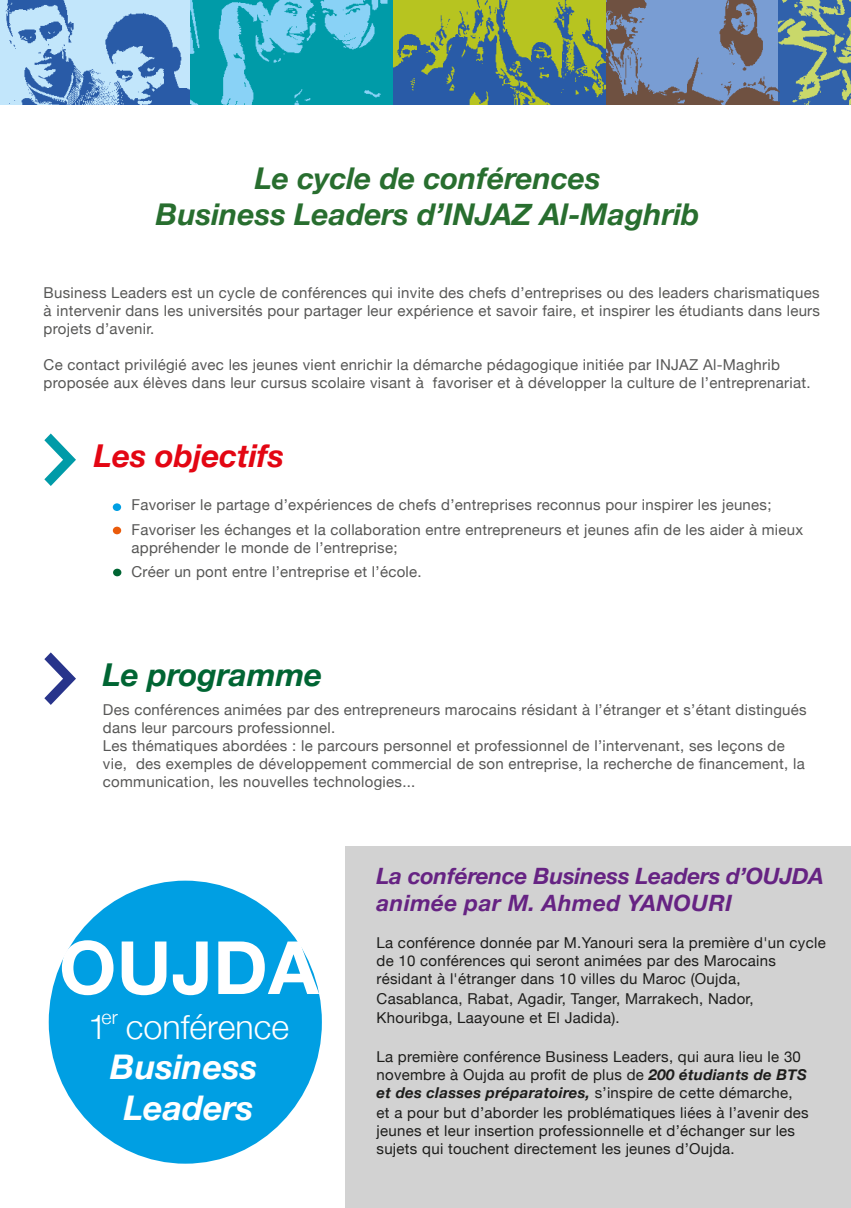
<style>
.page{position:relative;width:851px;height:1208px;background:#fff}
.page>*{position:absolute;margin:0;border:0;box-sizing:border-box;transform-origin:0 0}
.t1{font:700 73.5px "Helvetica Neue";letter-spacing:.005em;color:#fff}
.t2{font:italic 700 34.05px/40.8px "Helvetica Neue";color:#fff;text-align:center}
.t3{font:300 34.05px "Helvetica Neue";color:#fff}
.t4{font:italic 700 31.5px "Helvetica Neue";color:#e30613}
.t5{font:italic 700 31.5px "Helvetica Neue";color:#006533}
.t6{font:italic 700 30px/36px "Helvetica Neue";color:#286e2f;text-align:center}
.t7{font:italic 700 22.5px/27px "Helvetica Neue";letter-spacing:-.01em;color:#662383}
.t8{font:300 19.5px "Helvetica Neue";color:#fff}
.t9{font:15px/18px "Helvetica Neue";letter-spacing:.02em;color:#575756}
.t10{font:15px/18px "Helvetica Neue";letter-spacing:.02em;color:#1d1d1b}
.s1{font-weight:700;font-style:italic}
</style>
<div class="page">
<svg style="left:44px;top:433px;width:32px;height:53px"></svg>
<img style="left:391px;top:0;width:215px;height:104px">
<img style="left:777px;top:0;width:73px;height:104px">
<svg style="left:189px;top:0;width:202px;height:104px;background:#2bacc0"></svg>
<svg style="left:606px;top:0;width:171px;height:104px;background:#7585a6"></svg>
<img style="left:0;top:0;width:189px;height:104px">
<div style="left:346px;top:846px;width:504px;height:362px;background:#d2d2d2"></div>
<div style="left:113px;top:526px;width:8px;height:8px;background:#ea5b0b;border-radius:50%"></div>
<div style="left:113px;top:503px;width:8px;height:8px;background:#009fe3;border-radius:50%"></div>
<div style="left:113px;top:568px;width:8px;height:8px;background:#006533;border-radius:50%"></div>
<svg style="left:44px;top:652px;width:32px;height:53px"></svg>
<div style="left:49px;top:880px;width:273px;height:283px;background:#009fe3;border-radius:50%"></div>
<h3 class="t6" style="left:156px;top:161px;width:545px">Le cycle de conférences<br>Business Leaders d’INJAZ Al-Maghrib</h3>
<p class="t9" style="left:44px;top:285px;width:777px;text-align:justify">Business Leaders est un cycle de conférences qui invite des chefs d’entreprises ou des leaders charismatiques à intervenir dans les universités pour partager leur expérience et savoir faire, et inspirer les étudiants dans leurs projets d’avenir.</p>
<p class="t9" style="left:44px;top:357px;width:768px">Ce contact privilégié avec les jeunes vient enrichir la démarche pédagogique initiée par INJAZ Al-Maghrib proposée aux élèves dans leur cursus scolaire visant à favoriser et à développer la culture de l’entreprenariat.</p>
<h3 class="t4" style="left:94px;top:430px;width:192px">Les objectifs</h3>
<p class="t9" style="left:131px;top:494px;width:673px;line-height:24px">Favoriser le partage d’expériences de chefs d’entreprises reconnus pour inspirer les jeunes;<br>Favoriser les échanges et la collaboration entre entrepreneurs et jeunes afin de les aider à mieux</p>
<p class="t9" style="left:131px;top:536px;width:292px;line-height:24px">appréhender le monde de l’entreprise;<br>Créer un pont entre l’entreprise et l’école.</p>
<h3 class="t5" style="left:103px;top:650px;width:221px">Le programme</h3>
<p class="t9" style="left:103px;top:701px;width:705px">Des conférences animées par des entrepreneurs marocains résidant à l’étranger et s’étant distingués dans leur parcours professionnel.<br>Les thématiques abordées : le parcours personnel et professionnel de l’intervenant, ses leçons de vie, des exemples de développement commercial de son entreprise, la recherche de financement, la communication, les nouvelles technologies...</p>
<h1 class="t1" style="left:59px;top:910px;width:261px">OUJDA</h1>
<h2 class="t3" style="left:88px;top:999px;width:202px">1 conférence</h2>
<h2 class="t2" style="left:110px;top:1047px;width:149px">Business<br>Leaders</h2>
<h3 class="t8" style="left:101px;top:1001px;width:18px">er</h3>
<h3 class="t7" style="left:376px;top:862px;width:449px">La conférence Business Leaders d’OUJDA animée par M. Ahmed YANOURI</h3>
<p class="t10" style="left:376px;top:934px;width:450px">La conférence donnée par M.Yanouri sera la première d'un cycle de 10 conférences qui seront animées par des Marocains résidant à l'étranger dans 10 villes du Maroc (Oujda,</p>
<p class="t10" style="left:376px;top:989px;width:378px;line-height:19.5px">Casablanca, Rabat, Agadir, Tanger, Marrakech, Nador,<br>Khouribga, Laayoune et El Jadida).</p>
<p class="t10" style="left:376px;top:1048px;width:431px">La première conférence Business Leaders, qui aura lieu le 30 novembre à Oujda au profit de plus de <span class="s1">200 étudiants de BTS et des classes préparatoires,</span> s’inspire de cette démarche,</p>
<p class="t10" style="left:376px;top:1104px;width:433px">et a pour but d’aborder les problématiques liées à l’avenir des jeunes et leur insertion professionnelle et d’échanger sur les sujets qui touchent directement les jeunes d’Oujda.</p>
</div>
